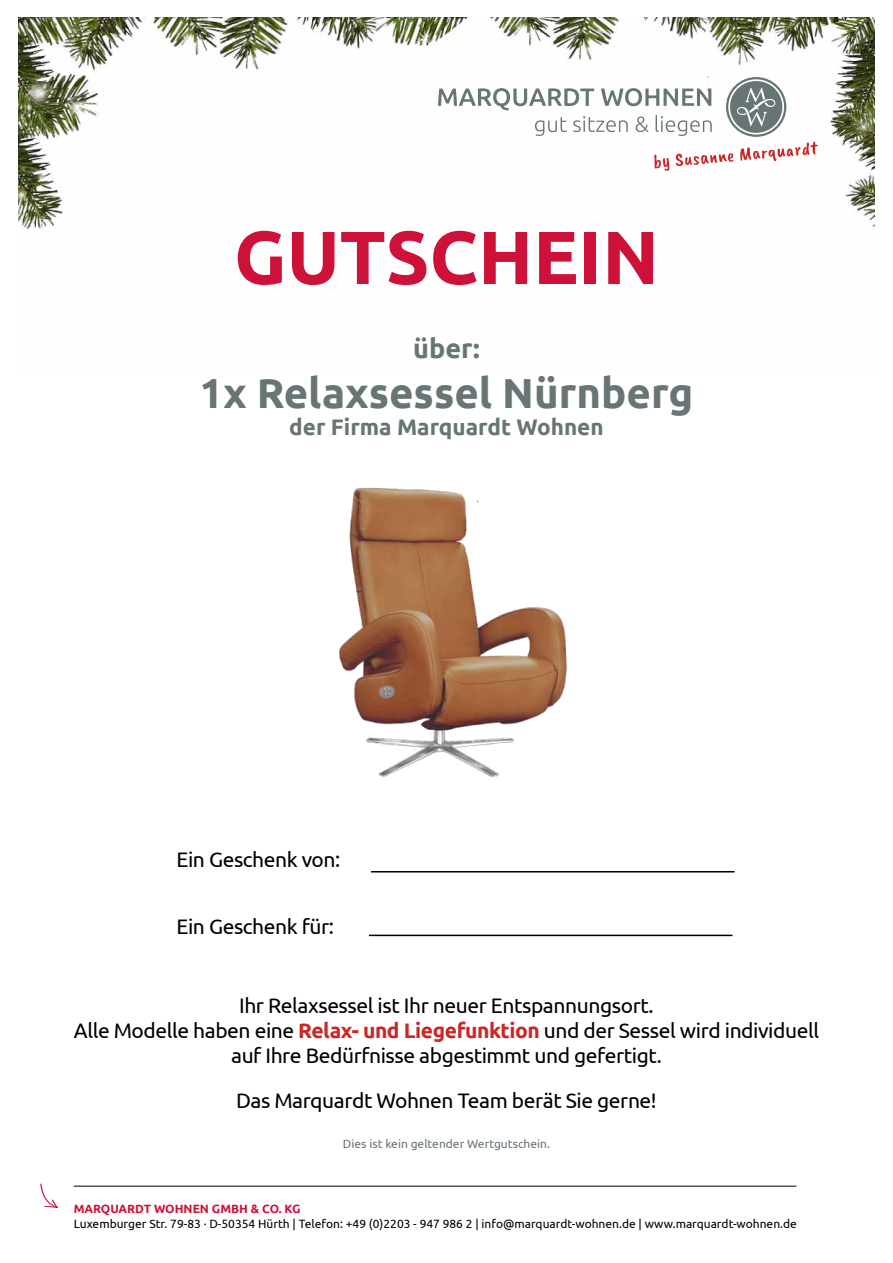
<style>
.page{position:relative;width:893px;height:1263px;background:#fff}
.page>*{position:absolute;margin:0;border:0;box-sizing:border-box;transform-origin:0 0}
.t1{font:700 75px "Ubuntu";color:#ce1138}
.t2{font:700 42px "Ubuntu";color:#687575}
.t3{font:700 27px "Ubuntu";color:#687575}
.t4{font:700 22.5px "Ubuntu";color:#687575}
.t5{font:21px/25.2px "Ubuntu";letter-spacing:-.02em;color:#000;text-align:center}
.t6{font:12px "Ubuntu";color:#000}
.t7{font:12px "Ubuntu";color:#687575}
.t8{font:700 12px "Ubuntu";color:#ce1138}
.s1{font-weight:700;color:#cc2724}
</style>
<div class="page">
<img style="left:18px;top:18px;width:856px;height:212px">
<div style="left:726px;top:77px;width:60px;height:60px;background:#687575;border-radius:50%"></div>
<svg style="left:728px;top:79px;width:56px;height:56px"></svg>
<svg style="left:438px;top:88px;width:156px;height:22px"></svg>
<svg style="left:601px;top:88px;width:110px;height:18px"></svg>
<svg style="left:535px;top:117px;width:32px;height:19px"></svg>
<svg style="left:573px;top:116px;width:55px;height:16px"></svg>
<svg style="left:636px;top:116px;width:12px;height:16px"></svg>
<svg style="left:656px;top:115px;width:56px;height:21px"></svg>
<svg style="left:654px;top:155px;width:15px;height:16px"></svg>
<svg style="left:676px;top:153px;width:57px;height:13px"></svg>
<svg style="left:740px;top:142px;width:78px;height:19px"></svg>
<hr style="left:74px;top:1186px;width:722px;height:1px;background:#000">
<svg style="left:40px;top:1183px;width:18px;height:25px"></svg>
<img style="left:339px;top:487px;width:228px;height:291px">
<hr style="left:371px;top:871px;width:364px;height:1px;background:#000">
<hr style="left:369px;top:935px;width:363px;height:1px;background:#000">
<h1 class="t1" style="left:234px;top:226px;width:426px">GUTSCHEIN</h1>
<p class="t3" style="left:413px;top:337px;width:68px">über:</p>
<h2 class="t2" style="left:200px;top:376px;width:495px">1x Relaxsessel Nürnberg</h2>
<p class="t4" style="left:289px;top:418px;width:316px">der Firma Marquardt Wohnen</p>
<p class="t5" style="left:176px;top:848px;width:165px">Ein Geschenk von:</p>
<p class="t5" style="left:176px;top:915px;width:159px">Ein Geschenk für:</p>
<p class="t5" style="left:74px;top:994px;width:747px">Ihr Relaxsessel ist Ihr neuer Entspannungsort.<br>Alle Modelle haben eine <span class="s1">Relax- und Liegefunktion</span> und der Sessel wird individuell auf Ihre Bedürfnisse abgestimmt und gefertigt.</p>
<p class="t5" style="left:236px;top:1089px;width:422px">Das Marquardt Wohnen Team berät Sie gerne!</p>
<p class="t7" style="left:343px;top:1138px;width:209px">Dies ist kein geltender Wertgutschein.</p>
<p class="t8" style="left:74px;top:1203px;width:228px">MARQUARDT WOHNEN GMBH &amp; CO. KG</p>
<p class="t6" style="left:74px;top:1218px;width:725px">Luxemburger Str. 79-83 · D-50354 Hürth | Telefon: +49 (0)2203 - 947 986 2 | info@marquardt-wohnen.de | www.marquardt-wohnen.de</p>
</div>
